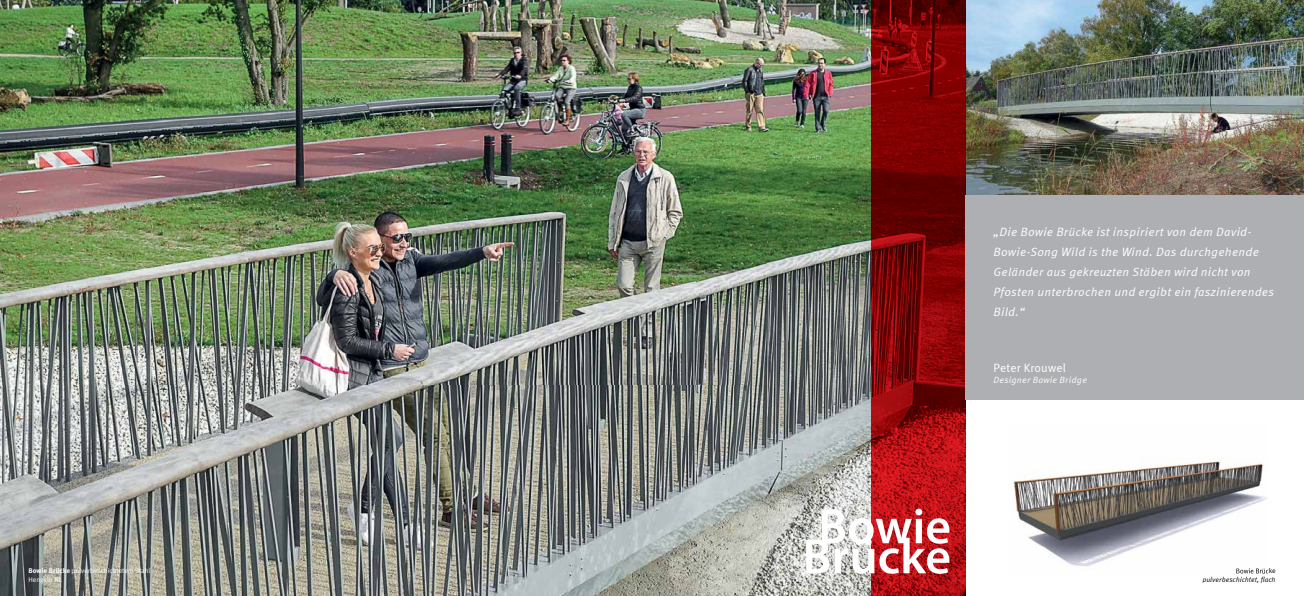
<style>
.page{position:relative;width:1304px;height:596px;background:#fff}
.page>*{position:absolute;margin:0;border:0;box-sizing:border-box;transform-origin:0 0}
.t1{font:600 50px "Myriad Pro";color:#fff}
.t2{font:italic 12px/20px "Meta Correspondence";letter-spacing:.02em;color:#fff}
.t3{font:12px "Meta Correspondence";letter-spacing:.015em;color:#fff}
.t4{font:italic 9px "Meta Correspondence";letter-spacing:.02em;color:#fff}
.t5{font:7px/8.4px "Meta Correspondence";color:#fff}
.t6{font:italic 7px "Meta Correspondence";letter-spacing:-.005em;color:#000}
.s1{font-weight:700}
</style>
<div class="page">
<img style="left:0;top:0;width:965px;height:595px">
<img style="left:965px;top:0;width:339px;height:196px">
<div style="left:965px;top:196px;width:339px;height:204px;background:#adafb2"></div>
<img style="left:1012px;top:460px;width:256px;height:114px">
<img style="left:1236px;top:568px;width:32px;height:5px">
<p class="t2" style="left:994px;top:222px;width:282px">„Die Bowie Brücke ist inspiriert von dem David-Bowie-Song Wild is the Wind. Das durchgehende Geländer aus gekreuzten Stäben wird nicht von Pfosten unterbrochen und ergibt ein faszinierendes Bild.“</p>
<p class="t3" style="left:994px;top:361px;width:74px">Peter Krouwel</p>
<p class="t4" style="left:994px;top:374px;width:95px">Designer Bowie Bridge</p>
<h1 class="t1" style="left:818px;top:494px;width:134px">Bowie</h1>
<h1 class="t1" style="left:803px;top:524px;width:150px">Brücke</h1>
<p class="t5" style="left:28px;top:566px;width:124px"><span class="s1">Bowie Brücke</span> pulverbeschichtetem Stahl<br>Hengelo NL</p>
<p class="t6" style="left:1202px;top:575px;width:75px">pulverbeschichtet, flach</p>
</div>
